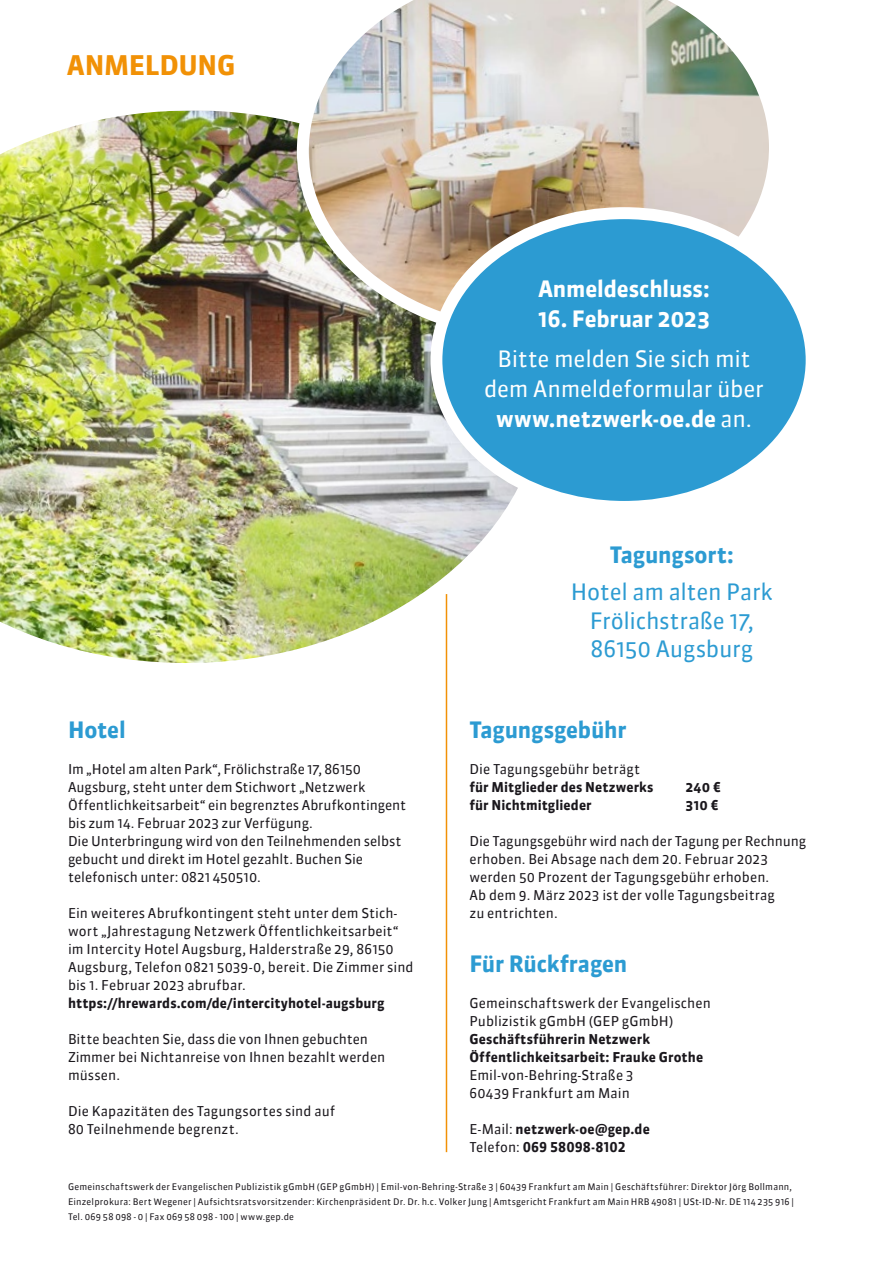
<style>
.page{position:relative;width:893px;height:1263px;background:#fff}
.page>*{position:absolute;margin:0;border:0;box-sizing:border-box;transform-origin:0 0}
.t1{font:700 27px "Sanuk TF";letter-spacing:-.01em;color:#f19106}
.t2{font:22.5px/28.8px "Sanuk";letter-spacing:-.01em;color:#2c9bd2;text-align:center}
.t3{font:22.5px/30px "Sanuk";letter-spacing:-.01em;color:#fff;text-align:center}
.t4{font:700 22.5px "Sanuk";letter-spacing:-.01em;color:#2c9bd2}
.t5{font:700 22.5px "Sanuk";letter-spacing:-.005em;color:#fff}
.t6{font:700 22.5px "Sanuk LF";letter-spacing:-.005em;color:#fff}
.t7{font:13.5px/18px "Sanuk";color:#1a171c}
.t8{font:700 13.5px/18px "Sanuk LF";letter-spacing:.005em;color:#1a171c}
.t9{font:700 13.5px "Sanuk";letter-spacing:.005em;color:#1a171c}
.t10{font:9px/15px "Sanuk";letter-spacing:.02em;color:#1a171c}
.s1{font-family:"Sanuk";font-weight:400}
</style>
<div class="page">
<img style="left:0;top:110px;width:518px;height:571px">
<img style="left:293px;top:0;width:476px;height:346px">
<div style="left:436px;top:213px;width:376px;height:294px;background:#2c9bd2;border-radius:50%"></div>
<div style="left:430px;top:207px;width:388px;height:306px;border:12px solid #fff;border-radius:50%"></div>
<hr style="left:446px;top:594px;width:1px;height:558px;background:#f19106">
<h1 class="t1" style="left:67px;top:49px;width:170px">ANMELDUNG</h1>
<h2 class="t4" style="left:68px;top:717px;width:59px">Hotel</h2>
<p class="t7" style="left:68px;top:760px;width:340px">Im „Hotel am alten Park“, Frölichstraße 17, 86150<br>Augsburg, steht unter dem Stichwort „Netzwerk Öffentlichkeitsarbeit“ ein begrenztes Abrufkontingent bis zum 14. Februar 2023 zur Verfügung.<br>Die Unterbringung wird von den Teilnehmenden selbst gebucht und direkt im Hotel gezahlt. Buchen Sie telefonisch unter: 0821 450510.</p>
<p class="t7" style="left:68px;top:904px;width:347px">Ein weiteres Abrufkontingent steht unter dem Stich&shy;wort „Jahrestagung Netzwerk Öffentlichkeitsarbeit“ im Intercity Hotel Augsburg, Halderstraße 29, 86150<br>Augsburg, Telefon 0821 5039-0, bereit. Die Zimmer sind bis 1. Februar 2023 abrufbar.</p>
<p class="t9" style="left:68px;top:995px;width:318px">https://hrewards.com/de/intercityhotel-augsburg</p>
<p class="t7" style="left:68px;top:1030px;width:319px">Bitte beachten Sie, dass die von Ihnen gebuchten<br>Zimmer bei Nichtanreise von Ihnen bezahlt werden müssen.</p>
<p class="t7" style="left:68px;top:1102px;width:269px">Die Kapazitäten des Tagungsortes sind auf<br>80 Teilnehmende begrenzt.</p>
<h2 class="t5" style="left:538px;top:276px;width:173px">Anmeldeschluss:</h2>
<h2 class="t5" style="left:538px;top:306px;width:174px">16. Februar 2023</h2>
<h2 class="t3" style="left:484px;top:344px;width:281px">Bitte melden Sie sich mit dem Anmeldeformular über</h2>
<h2 class="t6" style="left:496px;top:406px;width:257px">www.netzwerk-oe.de <span class="s1">an.</span></h2>
<h2 class="t4" style="left:610px;top:541px;width:125px">Tagungsort:</h2>
<h2 class="t2" style="left:571px;top:577px;width:203px">Hotel am alten Park<br>Frölichstraße 17,<br>86150 Augsburg</h2>
<h2 class="t4" style="left:469px;top:717px;width:159px">Tagungsgebühr</h2>
<p class="t7" style="left:469px;top:760px;width:172px">Die Tagungsgebühr beträgt</p>
<p class="t9" style="left:469px;top:779px;width:185px">für Mitglieder des Netzwerks</p>
<p class="t9" style="left:685px;top:779px;width:37px">240 €</p>
<p class="t9" style="left:469px;top:797px;width:124px">für Nichtmitglieder</p>
<p class="t9" style="left:685px;top:797px;width:35px">310 €</p>
<p class="t7" style="left:469px;top:832px;width:338px">Die Tagungsgebühr wird nach der Tagung per Rechnung erhoben. Bei Absage nach dem 20. Februar 2023 werden 50 Prozent der Tagungsgebühr erhoben.<br>Ab dem 9. März 2023 ist der volle Tagungsbeitrag<br>zu entrichten.</p>
<h2 class="t4" style="left:469px;top:951px;width:159px">Für Rückfragen</h2>
<p class="t7" style="left:469px;top:994px;width:243px">Gemeinschaftswerk der Evangelischen<br>Publizistik gGmbH (GEP gGmbH)</p>
<p class="t8" style="left:469px;top:1030px;width:235px">Geschäftsführerin Netzwerk<br>Öffentlichkeitsarbeit: Frauke Grothe</p>
<p class="t7" style="left:469px;top:1066px;width:166px">Emil-von-Behring-Straße 3<br>60439 Frankfurt am Main</p>
<p class="t8" style="left:469px;top:1120px;width:182px"><span class="s1">E-Mail:</span> netzwerk-oe@gep.de<br><span class="s1">Telefon:</span> 069 58098-8102</p>
<p class="t10" style="left:68px;top:1180px;width:727px">Gemeinschaftswerk der Evangelischen Publizistik gGmbH (GEP gGmbH) | Emil-von-Behring-Straße 3 | 60439 Frankfurt am Main | Geschäftsführer: Direktor Jörg Bollmann,<br>Einzelprokura: Bert Wegener | Aufsichtsratsvorsitzender: Kirchenpräsident Dr. Dr. h.c. Volker Jung | Amtsgericht Frankfurt am Main HRB 49081 | USt-ID-Nr. DE 114 235 916 |<br>Tel. 069 58 098 - 0 | Fax 069 58 098 - 100 | www.gep.de</p>
</div>
